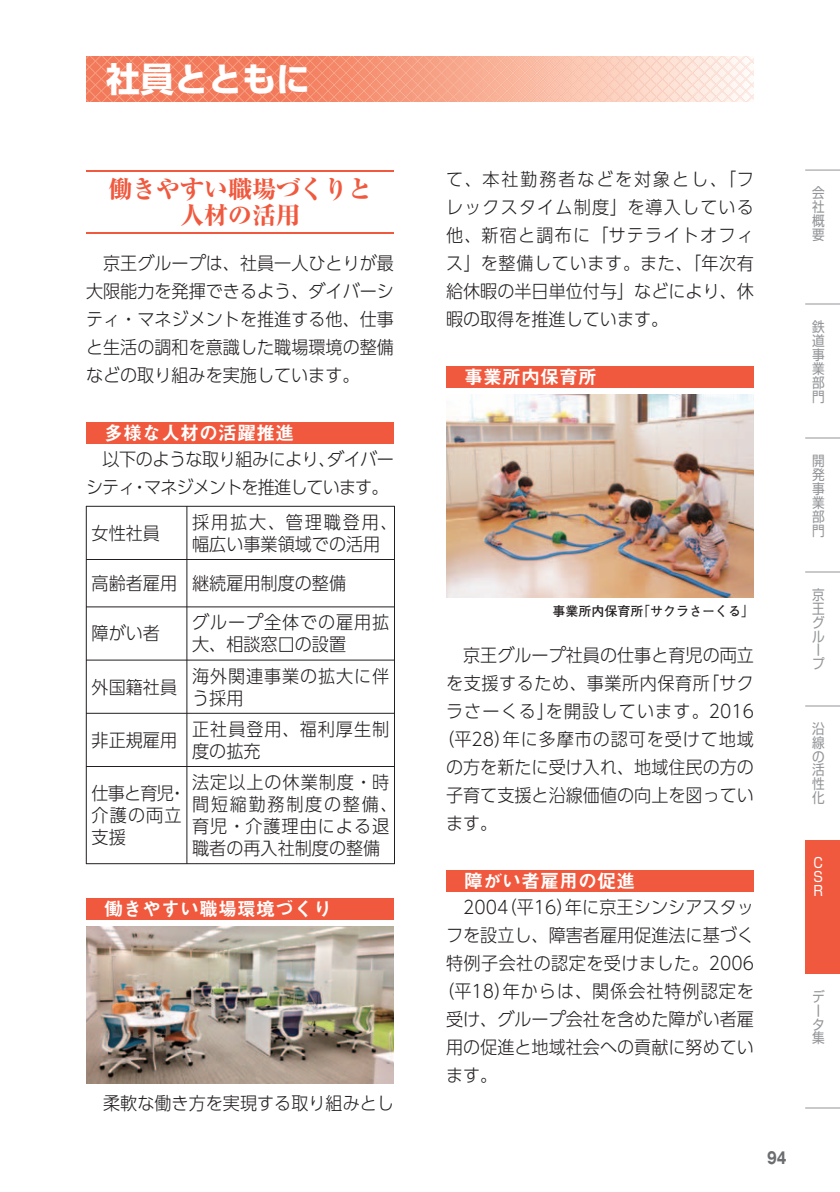
<style>
.page{position:relative;width:840px;height:1192px;background:#fff}
.page>*{position:absolute;margin:0;border:0;box-sizing:border-box;transform-origin:0 0}
.t1{font:700 34px "UD Shin Go Pr 6 N";color:#fff}
.t2{font:800 24px/26px "Ryumin Pr 6 N";color:#f0593e;text-align:center}
.t3{font:19px "Midashi Go Pr 6 N MB31";color:#fff}
.t4{font:300 18px/28px "UD Shin Go Pr 6 N";color:#231f20;text-align:justify;scale:.95 1}
.t5{font:300 18px/22px "UD Shin Go Pr 6 N";letter-spacing:.06em;color:#231f20;scale:.95 1}
.t6{font:300 18px/28px "UD Shin Go Pr 6 N";letter-spacing:-.04em;color:#231f20;text-align:right;scale:.95 1}
.t7{font:300 18px/22px "UD Shin Go Pr 6 N";letter-spacing:.05em;color:#231f20;scale:.95 1}
.t8{font:300 18px "UD Shin Go Pr 6 N";letter-spacing:.065em;color:#231f20;scale:.95 1}
.t9{font:300 18px "UD Shin Go Pr 6 N";letter-spacing:.055em;color:#231f20;scale:.95 1}
.t10{font:300 18px "UD Shin Go Pr 6 N";letter-spacing:.025em;color:#231f20;scale:.95 1}
.t11{font:300 18px "UD Shin Go Pr 6 N";letter-spacing:.035em;color:#231f20;scale:.95 1}
.t12{font:700 16px "Gothic MB101 Pr 6 N";color:#6c6d70;scale:.8 1}
.t13{font:14px/14px "Shin Go Pr 6 Regular 90 pv RKSJ V";color:#939598;text-align:justify;scale:.9 1}
.t14{font:14px/14px "Shin Go Pr 6 Regular 90 pv RKSJ V";color:#fff;text-align:justify;scale:.9 1}
.t15{font:700 13px "Futo Go B101 Pr 6 N";color:#231f20}
</style>
<div class="page">
<div style="left:805px;top:840px;width:35px;height:134px;background:#f0593e"></div>
<hr style="left:805px;top:572px;width:35px;height:1px;background:#939598">
<hr style="left:805px;top:706px;width:35px;height:1px;background:#939598">
<hr style="left:805px;top:304px;width:35px;height:1px;background:#939598">
<hr style="left:805px;top:170px;width:35px;height:1px;background:#939598">
<hr style="left:805px;top:438px;width:35px;height:1px;background:#939598">
<hr style="left:805px;top:1108px;width:35px;height:1px;background:#939598">
<div style="left:86px;top:422px;width:308px;height:22px;background:#f0593e"></div>
<div style="left:86px;top:898px;width:308px;height:22px;background:#f0593e"></div>
<hr style="left:86px;top:170px;width:308px;height:2px;background:#f0593e">
<hr style="left:86px;top:232px;width:308px;height:2px;background:#f0593e">
<div style="left:446px;top:870px;width:308px;height:22px;background:#f0593e"></div>
<div style="left:446px;top:366px;width:308px;height:22px;background:#f0593e"></div>
<img style="left:380px;top:56px;width:4px;height:46px">
<img style="left:384px;top:56px;width:12px;height:46px">
<img style="left:396px;top:56px;width:12px;height:46px">
<img style="left:408px;top:56px;width:12px;height:46px">
<img style="left:420px;top:56px;width:12px;height:46px">
<img style="left:432px;top:56px;width:12px;height:46px">
<img style="left:444px;top:56px;width:12px;height:46px">
<img style="left:456px;top:56px;width:12px;height:46px">
<img style="left:468px;top:56px;width:12px;height:46px">
<img style="left:480px;top:56px;width:12px;height:46px">
<img style="left:492px;top:56px;width:11px;height:46px">
<img style="left:503px;top:56px;width:12px;height:46px">
<img style="left:515px;top:56px;width:12px;height:46px">
<img style="left:527px;top:56px;width:12px;height:46px">
<img style="left:539px;top:56px;width:12px;height:46px">
<img style="left:551px;top:56px;width:12px;height:46px">
<img style="left:563px;top:56px;width:12px;height:46px">
<img style="left:575px;top:56px;width:12px;height:46px">
<img style="left:587px;top:56px;width:12px;height:46px">
<img style="left:599px;top:56px;width:12px;height:46px">
<img style="left:611px;top:56px;width:12px;height:46px">
<img style="left:623px;top:56px;width:12px;height:46px">
<img style="left:635px;top:56px;width:12px;height:46px">
<img style="left:647px;top:56px;width:12px;height:46px">
<img style="left:659px;top:56px;width:12px;height:46px">
<img style="left:671px;top:56px;width:12px;height:46px">
<img style="left:683px;top:56px;width:11px;height:46px">
<img style="left:706px;top:56px;width:12px;height:2px">
<img style="left:718px;top:56px;width:12px;height:2px">
<img style="left:730px;top:56px;width:20px;height:2px">
<img style="left:694px;top:58px;width:60px;height:44px">
<img style="left:368px;top:56px;width:12px;height:46px">
<img style="left:356px;top:56px;width:12px;height:46px">
<img style="left:344px;top:56px;width:12px;height:46px">
<img style="left:332px;top:56px;width:12px;height:46px">
<img style="left:320px;top:56px;width:12px;height:46px">
<img style="left:308px;top:56px;width:12px;height:46px">
<img style="left:296px;top:56px;width:12px;height:46px">
<img style="left:284px;top:56px;width:12px;height:46px">
<img style="left:272px;top:56px;width:12px;height:46px">
<img style="left:260px;top:56px;width:12px;height:46px">
<img style="left:248px;top:56px;width:12px;height:46px">
<img style="left:236px;top:56px;width:12px;height:46px">
<img style="left:224px;top:56px;width:12px;height:46px">
<img style="left:213px;top:56px;width:11px;height:46px">
<img style="left:201px;top:56px;width:12px;height:46px">
<img style="left:189px;top:56px;width:12px;height:46px">
<img style="left:177px;top:56px;width:12px;height:46px">
<img style="left:165px;top:56px;width:12px;height:46px">
<img style="left:153px;top:56px;width:12px;height:46px">
<img style="left:86px;top:56px;width:67px;height:46px">
<img style="left:86px;top:56px;width:55px;height:39px">
<img style="left:86px;top:56px;width:43px;height:27px">
<img style="left:86px;top:56px;width:31px;height:15px">
<img style="left:86px;top:56px;width:19px;height:3px">
<img style="left:446px;top:394px;width:308px;height:204px">
<img style="left:86px;top:926px;width:308px;height:158px">
<hr style="left:86px;top:506px;width:1px;height:358px;background:#231f20">
<hr style="left:187px;top:506px;width:1px;height:358px;background:#231f20">
<hr style="left:394px;top:506px;width:1px;height:358px;background:#231f20">
<hr style="left:86px;top:506px;width:309px;height:1px;background:#231f20">
<hr style="left:86px;top:559px;width:309px;height:1px;background:#231f20">
<hr style="left:86px;top:607px;width:309px;height:1px;background:#231f20">
<hr style="left:86px;top:660px;width:309px;height:1px;background:#231f20">
<hr style="left:86px;top:713px;width:309px;height:1px;background:#231f20">
<hr style="left:86px;top:766px;width:309px;height:1px;background:#231f20">
<hr style="left:86px;top:863px;width:309px;height:1px;background:#231f20">
<h1 class="t1" style="left:106px;top:66px;width:205px">社員とともに</h1>
<h2 class="t2" style="left:108px;top:179px;width:265px">働きやすい職場づくりと人材の活用</h2>
<p class="t4" style="left:446px;top:168px;width:326px">て、本社勤務者などを対象とし、「フレックスタイム制度」を導入している他、新宿と調布に「サテライトオフィス」を整備しています。また、「年次有給休暇の半日単位付与」などにより、休暇の取得を推進しています。</p>
<p class="t4" style="left:86px;top:252px;width:326px;text-indent:17px">京王グループは、社員一人ひとりが最大限能力を発揮できるよう、ダイバーシティ・マネジメントを推進する他、仕事と生活の調和を意識した職場環境の整備などの取り組みを実施しています。</p>
<p class="t3" style="left:464px;top:370px;width:134px">事業所内保育所</p>
<p class="t3" style="left:104px;top:426px;width:191px">多様な人材の活躍推進</p>
<p class="t6" style="left:86px;top:448px;width:326px">以下のような取り組みにより、ダイバーシティ・マネジメントを推進しています。</p>
<p class="t4" style="left:92px;top:521px;width:74px">女性社員</p>
<p class="t4" style="left:192px;top:513px;width:218px;line-height:22px">採用拡大、管理職登用、幅広い事業領域での活用</p>
<p class="t4" style="left:92px;top:572px;width:269px">高齢者雇用 継続雇用制度の整備</p>
<p class="t4" style="left:92px;top:622px;width:74px">障がい者</p>
<p class="t7" style="left:192px;top:614px;width:209px">グループ全体での雇用拡大、相談窓口の設置</p>
<p class="t4" style="left:92px;top:675px;width:92px">外国籍社員</p>
<p class="t7" style="left:192px;top:667px;width:209px">海外関連事業の拡大に伴う採用</p>
<p class="t4" style="left:92px;top:728px;width:92px">非正規雇用</p>
<p class="t5" style="left:192px;top:720px;width:209px">正社員登用、福利厚生制度の拡充</p>
<p class="t4" style="left:92px;top:785px;width:101px;line-height:22px;text-align:left">仕事と育児・介護の両立支援</p>
<p class="t5" style="left:192px;top:774px;width:218px">法定以上の休業制度・時間短縮勤務制度の整備、育児・介護理由による退職者の再入社制度の整備</p>
<p class="t3" style="left:104px;top:902px;width:229px">働きやすい職場環境づくり</p>
<p class="t4" style="left:103px;top:1092px;width:308px">柔軟な働き方を実現する取り組みとし</p>
<p class="t15" style="left:552px;top:607px;width:203px">事業所内保育所「サクラさーくる」</p>
<p class="t4" style="left:463px;top:644px;width:308px">京王グループ社員の仕事と育児の両立</p>
<p class="t11" style="left:446px;top:676px;width:326px">を支援するため、事業所内保育所「サク</p>
<p class="t8" style="left:446px;top:704px;width:326px">ラさーくる」を開設しています。2016</p>
<p class="t9" style="left:437px;top:732px;width:335px">（平28）年に多摩市の認可を受けて地域</p>
<p class="t4" style="left:446px;top:756px;width:326px">の方を新たに受け入れ、地域住民の方の</p>
<p class="t4" style="left:446px;top:784px;width:326px">子育て支援と沿線価値の向上を図ってい</p>
<p class="t4" style="left:446px;top:812px;width:56px">ます。</p>
<p class="t3" style="left:464px;top:874px;width:172px">障がい者雇用の促進</p>
<p class="t4" style="left:463px;top:896px;width:308px">2004（平16）年に京王シンシアスタッ</p>
<p class="t4" style="left:446px;top:924px;width:326px">フを設立し、障害者雇用促進法に基づく</p>
<p class="t10" style="left:446px;top:956px;width:326px">特例子会社の認定を受けました。2006</p>
<p class="t5" style="left:437px;top:983px;width:335px">（平18）年からは、関係会社特例認定を</p>
<p class="t4" style="left:446px;top:1008px;width:326px">受け、グループ会社を含めた障がい者雇</p>
<p class="t4" style="left:446px;top:1036px;width:326px">用の促進と地域社会への貢献に努めてい</p>
<p class="t4" style="left:446px;top:1064px;width:56px">ます。</p>
<p class="t12" style="left:767px;top:1152px;width:26px">94</p>
<p class="t13" style="left:812px;top:188px;width:15px">会社概要</p>
<p class="t13" style="left:812px;top:322px;width:15px">鉄道事業部門</p>
<p class="t13" style="left:812px;top:456px;width:15px">開発事業部門</p>
<p class="t13" style="left:812px;top:590px;width:15px;text-align:left">京王グループ</p>
<p class="t13" style="left:812px;top:724px;width:15px">沿線の活性化</p>
<p class="t14" style="left:814px;top:858px;width:12px">C S R</p>
<p class="t13" style="left:812px;top:992px;width:15px;text-align:left">データ集</p>
</div>
